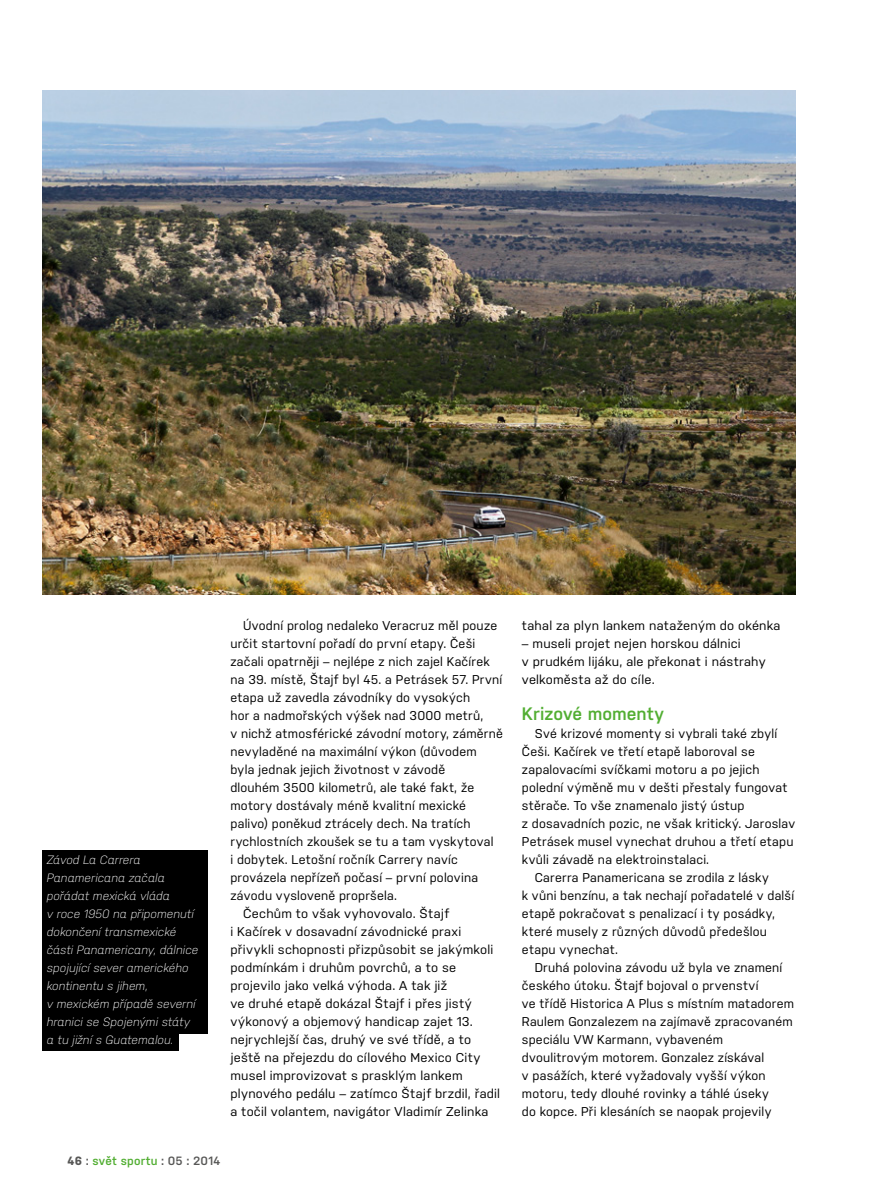
<style>
.page{position:relative;width:872px;height:1191px;background:#fff}
.page>*{position:absolute;margin:0;border:0;box-sizing:border-box;transform-origin:0 0}
.t1{font:600 18px "Nudista";color:#52ae32}
.t2{font:12.75px/18px "Nudista";letter-spacing:.015em;color:#000}
.t3{font:italic 300 12px/18px "Nudista";letter-spacing:.01em;color:#fff}
.t4{font:600 12px "Nudista";letter-spacing:.02em;color:#52ae32}
.s1{font-weight:700;color:#575756}
.s2{color:#575756}
</style>
<div class="page">
<img style="left:43px;top:90px;width:752px;height:504px">
<div style="left:43px;top:850px;width:165px;height:183px;background:#000"></div>
<div style="left:43px;top:868px;width:136px;height:183px;background:#000"></div>
<p class="t3" style="left:47px;top:850px;width:153px">Závod La Carrera<br>Panamericana začala pořádat mexická vláda<br>v roce 1950 na připomenutí dokončení transmexické části Panamericany, dálnice spojující sever amerického kontinentu s jihem,<br>v mexickém případě severní hranici se Spojenými státy a tu jižní s Guatemalou.</p>
<p class="t2" style="left:243px;top:615px;width:255px">Úvodní prolog nedaleko Veracruz měl pouze</p>
<p class="t2" style="left:230px;top:633px;width:246px">určit startovní pořadí do první etapy. Češi</p>
<p class="t2" style="left:230px;top:651px;width:260px">začali opatrněji – nejlépe z nich zajel Kačírek</p>
<p class="t2" style="left:230px;top:669px;width:273px">na 39. místě, Štajf byl 45. a Petrásek 57. První</p>
<p class="t2" style="left:230px;top:687px;width:241px">etapa už zavedla závodníky do vysokých</p>
<p class="t2" style="left:230px;top:706px;width:254px">hor a nadmořských výšek nad 3000 metrů,</p>
<p class="t2" style="left:230px;top:724px;width:274px">v nichž atmosférické závodní motory, záměrně</p>
<p class="t2" style="left:230px;top:742px;width:248px">nevyladěné na maximální výkon (důvodem</p>
<p class="t2" style="left:230px;top:760px;width:216px">byla jednak jejich životnost v závodě</p>
<p class="t2" style="left:230px;top:778px;width:245px">dlouhém 3500 kilometrů, ale také fakt, že</p>
<p class="t2" style="left:230px;top:796px;width:237px">motory dostávaly méně kvalitní mexické</p>
<p class="t2" style="left:230px;top:814px;width:242px">palivo) poněkud ztrácely dech. Na tratích</p>
<p class="t2" style="left:230px;top:832px;width:264px">rychlostních zkoušek se tu a tam vyskytoval</p>
<p class="t2" style="left:230px;top:850px;width:229px">i dobytek. Letošní ročník Carrery navíc</p>
<p class="t2" style="left:230px;top:868px;width:249px">provázela nepřízeň počasí – první polovina</p>
<p class="t2" style="left:230px;top:886px;width:168px">závodu vysloveně propršela.</p>
<p class="t2" style="left:243px;top:903px;width:207px">Čechům to však vyhovovalo. Štajf</p>
<p class="t2" style="left:230px;top:921px;width:232px">i Kačírek v dosavadní závodnické praxi</p>
<p class="t2" style="left:230px;top:939px;width:264px">přivykli schopnosti přizpůsobit se jakýmkoli</p>
<p class="t2" style="left:230px;top:957px;width:227px">podmínkám i druhům povrchů, a to se</p>
<p class="t2" style="left:230px;top:975px;width:218px">projevilo jako velká výhoda. A tak již</p>
<p class="t2" style="left:230px;top:994px;width:243px">ve druhé etapě dokázal Štajf i přes jistý</p>
<p class="t2" style="left:230px;top:1012px;width:244px">výkonový a objemový handicap zajet 13.</p>
<p class="t2" style="left:230px;top:1030px;width:242px">nejrychlejší čas, druhý ve své třídě, a to</p>
<p class="t2" style="left:230px;top:1048px;width:251px">ještě na přejezdu do cílového Mexico City</p>
<p class="t2" style="left:230px;top:1066px;width:234px">musel improvizovat s prasklým lankem</p>
<p class="t2" style="left:230px;top:1084px;width:271px">plynového pedálu – zatímco Štajf brzdil, řadil</p>
<p class="t2" style="left:230px;top:1102px;width:259px">a točil volantem, navigátor Vladimír Zelinka</p>
<p class="t4" style="left:67px;top:1152px;width:154px"><span class="s1">46</span> <span class="s2">:</span> svět sportu <span class="s2">: 05 : 2014</span></p>
<p class="t2" style="left:522px;top:616px;width:260px">tahal za plyn lankem nataženým do okénka</p>
<p class="t2" style="left:522px;top:634px;width:245px">– museli projet nejen horskou dálnici<br>v prudkém lijáku, ale překonat i nástrahy velkoměsta až do cíle.</p>
<h1 class="t1" style="left:522px;top:701px;width:144px">Krizové momenty</h1>
<p class="t2" style="left:534px;top:723px;width:244px">Své krizové momenty si vybrali také zbylí</p>
<p class="t2" style="left:522px;top:741px;width:234px">Češi. Kačírek ve třetí etapě laboroval se</p>
<p class="t2" style="left:522px;top:759px;width:239px">zapalovacími svíčkami motoru a po jejich</p>
<p class="t2" style="left:522px;top:777px;width:267px">polední výměně mu v dešti přestaly fungovat</p>
<p class="t2" style="left:522px;top:795px;width:224px">stěrače. To vše znamenalo jistý ústup</p>
<p class="t2" style="left:522px;top:814px;width:275px">z dosavadních pozic, ne však kritický. Jaroslav</p>
<p class="t2" style="left:522px;top:832px;width:273px">Petrásek musel vynechat druhou a třetí etapu</p>
<p class="t2" style="left:522px;top:850px;width:189px">kvůli závadě na elektroinstalaci.</p>
<p class="t2" style="left:534px;top:868px;width:236px">Carerra Panamericana se zrodila z lásky</p>
<p class="t2" style="left:522px;top:886px;width:274px">k vůni benzínu, a tak nechají pořadatelé v další</p>
<p class="t2" style="left:522px;top:904px;width:254px">etapě pokračovat s penalizací i ty posádky,</p>
<p class="t2" style="left:522px;top:922px;width:246px">které musely z různých důvodů předešlou</p>
<p class="t2" style="left:522px;top:940px;width:97px">etapu vynechat.</p>
<p class="t2" style="left:534px;top:958px;width:249px">Druhá polovina závodu už byla ve znamení</p>
<p class="t2" style="left:522px;top:976px;width:238px">českého útoku. Štajf bojoval o prvenství</p>
<p class="t2" style="left:522px;top:994px;width:273px">ve třídě Historica A Plus s místním matadorem</p>
<p class="t2" style="left:522px;top:1012px;width:272px">Raulem Gonzalezem na zajímavě zpracovaném</p>
<p class="t2" style="left:522px;top:1030px;width:203px">speciálu VW Karmann, vybaveném</p>
<p class="t2" style="left:522px;top:1048px;width:244px">dvoulitrovým motorem. Gonzalez získával</p>
<p class="t2" style="left:522px;top:1066px;width:245px">v pasážích, které vyžadovaly vyšší výkon</p>
<p class="t2" style="left:522px;top:1084px;width:248px">motoru, tedy dlouhé rovinky a táhlé úseky</p>
<p class="t2" style="left:522px;top:1102px;width:251px">do kopce. Při klesáních se naopak projevily</p>
</div>
